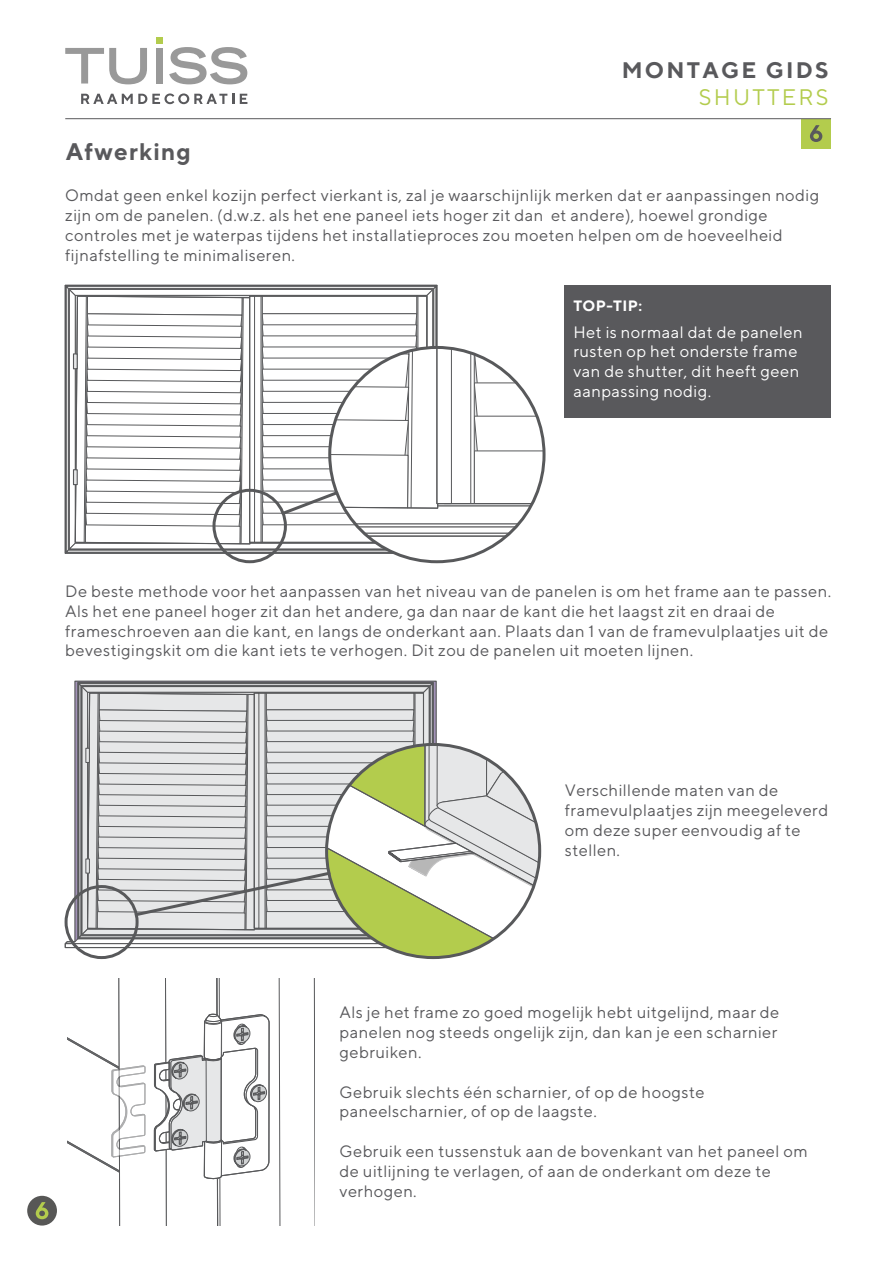
<style>
.page{position:relative;width:893px;height:1263px;background:#fff}
.page>*{position:absolute;margin:0;border:0;box-sizing:border-box;transform-origin:0 0}
.t1{font:700 24px "TT Norms";letter-spacing:.05em;color:#59595c}
.t2{font:700 22.5px "TT Norms";letter-spacing:.1em;color:#59595c}
.t3{font:22.5px "TT Norms";letter-spacing:.1em;color:#b3cc4d}
.t4{font:16.5px/19.8px "TT Norms";letter-spacing:.025em;color:#59595c}
.t5{font:16.5px/19.8px "TT Norms";letter-spacing:.025em;color:#fff}
.t6{font:700 15px "TT Norms";letter-spacing:.025em;color:#fff}
</style>
<div class="page">
<div style="left:27px;top:1196px;width:30px;height:29px;background:#575756;border-radius:50%"></div>
<svg style="left:36px;top:1202px;width:12px;height:17px"></svg>
<div style="left:156px;top:37px;width:7px;height:7px;background:#b3cc4d"></div>
<svg style="left:65px;top:48px;width:82px;height:36px"></svg>
<div style="left:156px;top:48px;width:7px;height:36px;background:#999"></div>
<svg style="left:169px;top:47px;width:78px;height:37px"></svg>
<svg style="left:81px;top:93px;width:153px;height:11px"></svg>
<svg style="left:240px;top:94px;width:7px;height:10px"></svg>
<div style="left:801px;top:119px;width:30px;height:29px;background:#b3cc4d"></div>
<svg style="left:810px;top:125px;width:12px;height:17px"></svg>
<hr style="left:65px;top:118px;width:766px;height:1px;background:#59595c">
<svg style="left:64px;top:284px;width:480px;height:270px"></svg>
<div style="left:565px;top:285px;width:266px;height:133px;background:#59595c"></div>
<svg style="left:67px;top:979px;width:247px;height:246px"></svg>
<svg style="left:64px;top:681px;width:476px;height:276px"></svg>
<h2 class="t2" style="left:622px;top:56px;width:208px">MONTAGE GIDS</h2>
<h2 class="t3" style="left:699px;top:84px;width:131px">SHUTTERS</h2>
<h1 class="t1" style="left:66px;top:137px;width:127px">Afwerking</h1>
<p class="t4" style="left:65px;top:185px;width:756px">Omdat geen enkel kozijn perfect vierkant is, zal je waarschijnlijk merken dat er aanpassingen nodig zijn om de panelen. (d.w.z. als het ene paneel iets hoger zit dan et andere), hoewel grondige controles met je waterpas tijdens het installatieproces zou moeten helpen om de hoeveelheid fijnafstelling te minimaliseren.</p>
<p class="t6" style="left:573px;top:296px;width:70px">TOP-TIP:</p>
<p class="t5" style="left:573px;top:321px;width:231px">Het is normaal dat de panelen rusten op het onderste frame van de shutter, dit heeft geen aanpassing nodig.</p>
<p class="t4" style="left:65px;top:581px;width:767px">De beste methode voor het aanpassen van het niveau van de panelen is om het frame aan te passen.<br>Als het ene paneel hoger zit dan het andere, ga dan naar de kant die het laagst zit en draai de frameschroeven aan die kant, en langs de onderkant aan. Plaats dan 1 van de framevulplaatjes uit de bevestigingskit om die kant iets te verhogen. Dit zou de panelen uit moeten lijnen.</p>
<p class="t4" style="left:565px;top:780px;width:265px">Verschillende maten van de framevulplaatjes zijn meegeleverd om deze super eenvoudig af te stellen.</p>
<p class="t4" style="left:340px;top:1002px;width:441px;text-align:justify">Als je het frame zo goed mogelijk hebt uitgelijnd, maar de panelen nog steeds ongelijk zijn, dan kan je een scharnier gebruiken.</p>
<p class="t4" style="left:340px;top:1081px;width:367px">Gebruik slechts één scharnier, of op de hoogste paneelscharnier, of op de laagste.</p>
<p class="t4" style="left:340px;top:1141px;width:470px">Gebruik een tussenstuk aan de bovenkant van het paneel om de uitlijning te verlagen, of aan de onderkant om deze te verhogen.</p>
</div>
